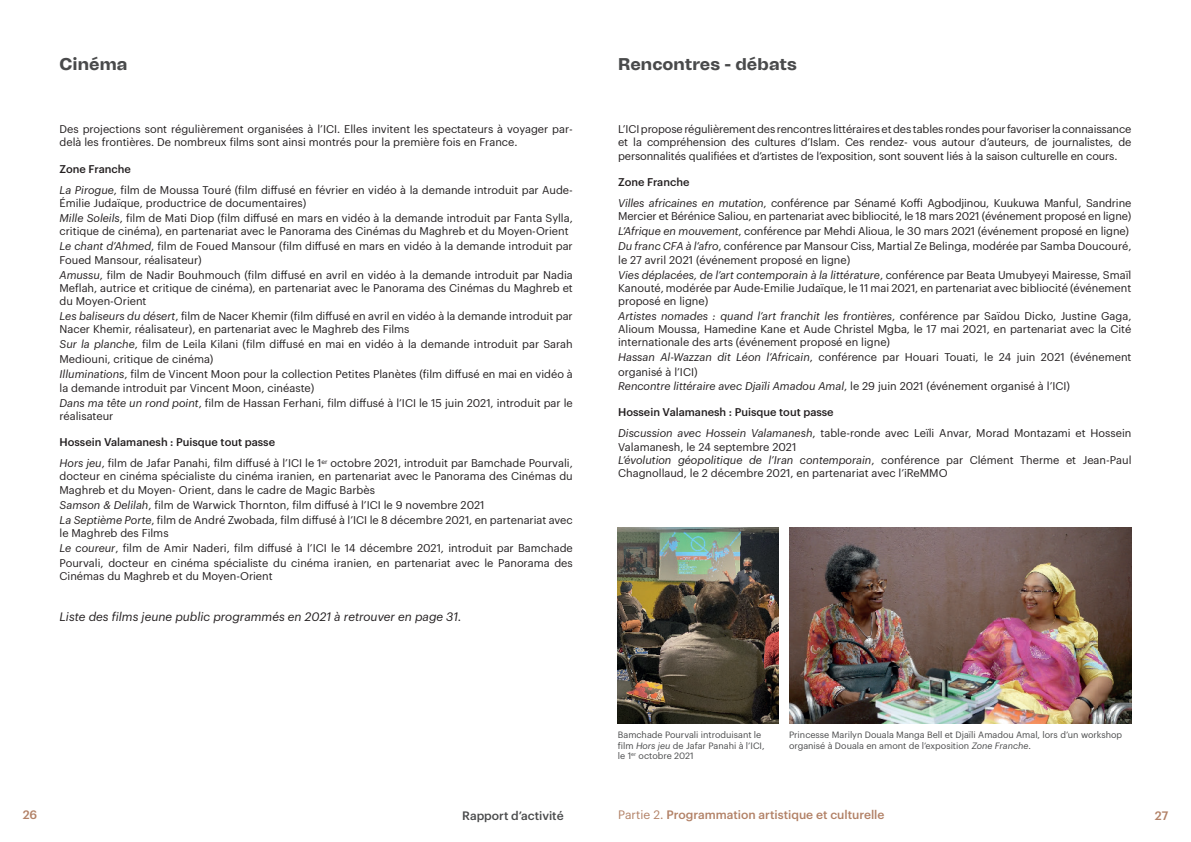
<style>
.page{position:relative;width:1191px;height:842px;background:#fff}
.page>*{position:absolute;margin:0;border:0;box-sizing:border-box;transform-origin:0 0}
.t1{font:800 17px "Tomato Grotesk";color:#494a4b}
.t2{font:italic 12px "Graphik";color:#231f20}
.t3{font:500 12px "Graphik";color:#b28166}
.t4{font:500 12px "Graphik";color:#494a4b}
.t5{font:11px/15px "Graphik";color:#231f20}
.t6{font:italic 11px "Graphik";color:#231f20}
.t7{font:9px/10.8px "Graphik";color:#494a4b}
.s1{font-weight:500}
.s2{font-style:italic}
.s3{font-style:normal}
.s4{font-weight:400}
</style>
<div class="page">
<img style="left:789px;top:528px;width:342px;height:196px">
<img style="left:618px;top:528px;width:160px;height:196px">
<h1 class="t1" style="left:60px;top:52px;width:69px">Cinéma</h1>
<p class="t5" style="left:60px;top:122px;width:515px;line-height:13.2px">Des projections sont régulièrement organisées à l’ICI. Elles invitent les spectateurs à voyager par&shy;delà les frontières. De nombreux films sont ainsi montrés pour la première fois en France.</p>
<p class="t5" style="left:60px;top:157px;width:515px;line-height:21.2px"><span class="s1">Zone Franche<br></span><span class="s2">La Pirogue</span>, film de Moussa Touré (film diffusé en février en vidéo à la demande introduit par Aude-</p>
<p class="t5" style="left:60px;top:195px;width:515px">Émilie Judaïque, productrice de documentaires)<br><span class="s2">Mille Soleils</span>, film de Mati Diop (film diffusé en mars en vidéo à la demande introduit par Fanta Sylla,</p>
<p class="t5" style="left:60px;top:223px;width:515px">critique de cinéma), en partenariat avec le Panorama des Cinémas du Maghreb et du Moyen-Orient<br><span class="s2">Le chant d’Ahmed</span>, film de Foued Mansour (film diffusé en mars en vidéo à la demande introduit par</p>
<p class="t5" style="left:60px;top:251px;width:515px">Foued Mansour, réalisateur)<br><span class="s2">Amussu</span>, film de Nadir Bouhmouch (film diffusé en avril en vidéo à la demande introduit par Nadia</p>
<p class="t5" style="left:60px;top:280px;width:515px;line-height:13.2px">Meflah, autrice et critique de cinéma), en partenariat avec le Panorama des Cinémas du Maghreb et du Moyen-Orient</p>
<p class="t5" style="left:60px;top:309px;width:515px;line-height:13.2px"><span class="s2">Les baliseurs du désert</span>, film de Nacer Khemir (film diffusé en avril en vidéo à la demande introduit par<br>Nacer Khemir, réalisateur), en partenariat avec le Maghreb des Films</p>
<p class="t5" style="left:60px;top:336px;width:515px"><span class="s2">Sur la planche</span>, film de Leila Kilani (film diffusé en mai en vidéo à la demande introduit par Sarah<br>Mediouni, critique de cinéma)<br><span class="s2">Illuminations</span>, film de Vincent Moon pour la collection Petites Planètes (film diffusé en mai en vidéo à</p>
<p class="t5" style="left:60px;top:379px;width:515px">la demande introduit par Vincent Moon, cinéaste)<br><span class="s2">Dans ma tête un rond point</span>, film de Hassan Ferhani, film diffusé à l’ICI le 15 juin 2021, introduit par le</p>
<p class="t5" style="left:60px;top:407px;width:55px">réalisateur</p>
<p class="t5" style="left:60px;top:431px;width:515px;line-height:21.2px"><span class="s1">Hossein Valamanesh : Puisque tout passe<br></span><span class="s2">Hors jeu</span>, film de Jafar Panahi, film diffusé à l’ICI le 1<sup>er</sup> octobre 2021, introduit par Bamchade Pourvali,</p>
<p class="t5" style="left:60px;top:469px;width:515px;line-height:13.2px">docteur en cinéma spécialiste du cinéma iranien, en partenariat avec le Panorama des Cinémas du<br>Maghreb et du Moyen- Orient, dans le cadre de Magic Barbès</p>
<p class="t5" style="left:60px;top:496px;width:515px"><span class="s2">Samson &amp; Delilah</span>, film de Warwick Thornton, film diffusé à l’ICI le 9 novembre 2021<br><span class="s2">La Septième Porte</span>, film de André Zwobada, film diffusé à l’ICI le 8 décembre 2021, en partenariat avec</p>
<p class="t5" style="left:60px;top:524px;width:515px">le Maghreb des Films<br><span class="s2">Le coureur</span>, film de Amir Naderi, film diffusé à l’ICI le 14 décembre 2021, introduit par Bamchade<br>Pourvali, docteur en cinéma spécialiste du cinéma iranien, en partenariat avec le Panorama des</p>
<p class="t5" style="left:60px;top:568px;width:215px">Cinémas du Maghreb et du Moyen-Orient</p>
<p class="t2" style="left:60px;top:607px;width:403px">Liste des films jeune public programmés en 2021 à retrouver en page 31.</p>
<h1 class="t1" style="left:618px;top:52px;width:180px">Rencontres - débats</h1>
<p class="t5" style="left:618px;top:122px;width:515px;line-height:13.2px;text-align:justify">L’ICI propose régulièrement des rencontres littéraires et des tables rondes pour favoriser la connaissance et la compréhension des cultures d’Islam. Ces rendez- vous autour d’auteurs, de journalistes, de personnalités qualifiées et d’artistes de l’exposition, sont souvent liés à la saison culturelle en cours.</p>
<p class="t5" style="left:618px;top:171px;width:515px;line-height:21.2px"><span class="s1">Zone Franche<br></span><span class="s2">Villes africaines en mutation</span>, conférence par Sénamé Koffi Agbodjinou, Kuukuwa Manful, Sandrine</p>
<p class="t5" style="left:618px;top:208px;width:515px">Mercier et Bérénice Saliou, en partenariat avec bibliocité, le 18 mars 2021 (événement proposé en ligne)<br><span class="s2">L’Afrique en mouvement</span>, conférence par Mehdi Alioua, le 30 mars 2021 (événement proposé en ligne)<br><span class="s2">Du franc CFA à l’afro</span>, conférence par Mansour Ciss, Martial Ze Belinga, modérée par Samba Doucouré,</p>
<p class="t5" style="left:618px;top:251px;width:515px">le 27 avril 2021 (événement proposé en ligne)<br><span class="s2">Vies déplacées, de l’art contemporain à la littérature</span>, conférence par Beata Umubyeyi Mairesse, Smaïl</p>
<p class="t5" style="left:618px;top:280px;width:515px;line-height:13.2px">Kanouté, modérée par Aude-Emilie Judaïque, le 11 mai 2021, en partenariat avec bibliocité (événement proposé en ligne)</p>
<p class="t5" style="left:618px;top:309px;width:515px;line-height:13.2px;text-align:justify"><span class="s2">Artistes nomades : quand l’art franchit les frontières</span>, conférence par Saïdou Dicko, Justine Gaga, Alioum Moussa, Hamedine Kane et Aude Christel Mgba, le 17 mai 2021, en partenariat avec la Cité internationale des arts (événement proposé en ligne)</p>
<p class="t5" style="left:618px;top:349px;width:515px"><span class="s2">Hassan Al-Wazzan dit Léon l’Africain</span>, conférence par Houari Touati, le 24 juin 2021 (événement organisé à l’ICI)</p>
<p class="t6" style="left:618px;top:377px;width:453px">Rencontre littéraire avec Djaïli Amadou Amal<span class="s3">, le 29 juin 2021 (événement organisé à l’ICI)</span></p>
<p class="t5" style="left:618px;top:401px;width:515px;line-height:21.2px"><span class="s1">Hossein Valamanesh : Puisque tout passe<br></span><span class="s2">Discussion avec Hossein Valamanesh</span>, table-ronde avec Leïli Anvar, Morad Montazami et Hossein</p>
<p class="t5" style="left:618px;top:439px;width:515px;line-height:13.2px">Valamanesh, le 24 septembre 2021<br><span class="s2">L’évolution géopolitique de l’Iran contemporain</span>, conférence par Clément Therme et Jean-Paul<br>Chagnollaud, le 2 décembre 2021, en partenariat avec l’iReMMO</p>
<p class="t7" style="left:618px;top:728px;width:148px">Bamchade Pourvali introduisant le film <span class="s2">Hors jeu</span> de Jafar Panahi à l’ICI, le 1<sup>er</sup> octobre 2021</p>
<p class="t7" style="left:789px;top:728px;width:335px">Princesse Marilyn Douala Manga Bell et Djaïli Amadou Amal, lors d’un workshop organisé à Douala en amont de l’exposition <span class="s2">Zone Franche</span>.</p>
<p class="t3" style="left:23px;top:806px;width:16px">26</p>
<p class="t4" style="left:462px;top:806px;width:103px">Rapport d’activité</p>
<p class="t3" style="left:618px;top:806px;width:268px"><span class="s4">Partie 2.</span> Programmation artistique et culturelle</p>
<p class="t3" style="left:1154px;top:806px;width:15px">27</p>
</div>
